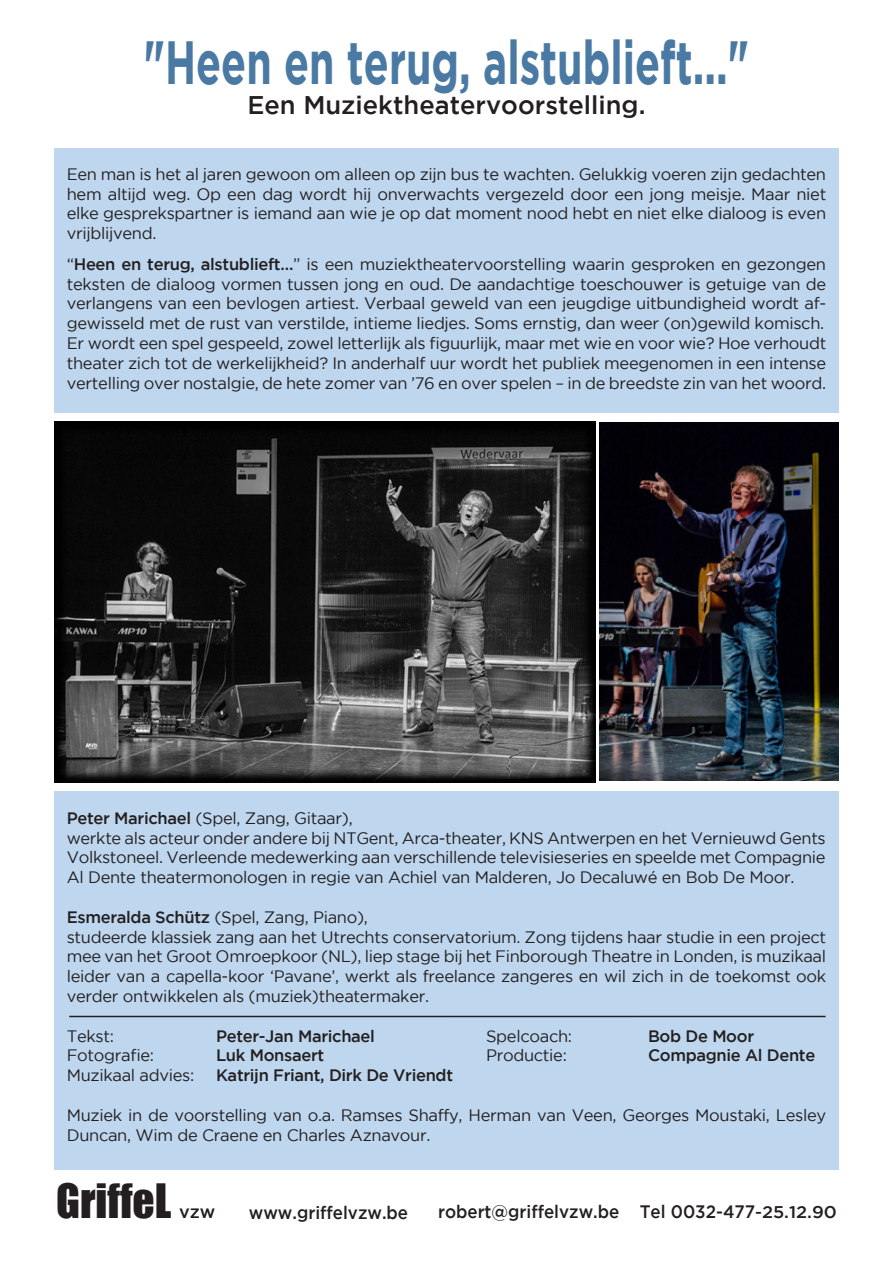
<style>
.page{position:relative;width:893px;height:1263px;background:#fff}
.page>*{position:absolute;margin:0;border:0;box-sizing:border-box;transform-origin:0 0}
.t1{font:700 60.75px "Gotham";color:#4a7aa3;scale:.67 1}
.t2{font:43.5px "Impact";color:#231f20}
.t3{font:500 25.5px "Gotham";color:#231f20}
.t4{font:500 18px "Gotham";color:#231f20;scale:.94 1}
.t5{font:500 18px "Gotham";color:#231f20}
.t6{font:16.5px/19.8px "Gotham";letter-spacing:-.02em;color:#231f20;text-align:justify}
.t7{font:500 16.5px "Gotham";letter-spacing:-.02em;color:#231f20}
.s1{font-weight:500}
.s2{font-size:16.95px}
</style>
<div class="page">
<div style="left:54px;top:148px;width:785px;height:264px;background:#bed7ef"></div>
<div style="left:54px;top:791px;width:785px;height:378px;background:#bed7ef"></div>
<img style="left:54px;top:421px;width:541px;height:361px">
<img style="left:600px;top:422px;width:239px;height:359px">
<hr style="left:69px;top:1016px;width:756px;height:1px;background:#231f20">
<p class="t1" style="left:144px;top:27px;width:905px">"Heen en terug, alstublieft..."</p>
<p class="t3" style="left:247px;top:91px;width:400px">Een Muziektheatervoorstelling.</p>
<p class="t6" style="left:67px;top:164px;width:761px">Een man is het al jaren gewoon om alleen op zijn bus te wachten. Gelukkig voeren zijn gedachten hem altijd weg. Op een dag wordt hij onverwachts vergezeld door een jong meisje. Maar niet elke gesprekspartner is iemand aan wie je op dat moment nood hebt en niet elke dialoog is even vrijblijvend.</p>
<p class="t6" style="left:67px;top:254px;width:761px">“<span class="s1">Heen en terug, alstublieft…</span>” is een muziektheatervoorstelling waarin gesproken en gezongen teksten de dialoog vormen tussen jong en oud. De aandachtige toeschouwer is getuige van de verlangens van een bevlogen artiest. Verbaal geweld van een jeugdige uitbundigheid wordt af&shy;gewisseld met de rust van verstilde, intieme liedjes. Soms ernstig, dan weer (on)gewild komisch.</p>
<p class="t6" style="left:67px;top:333px;width:761px">Er wordt een spel gespeeld, zowel letterlijk als figuurlijk, maar met wie en voor wie? Hoe verhoudt theater zich tot de werkelijkheid? In anderhalf uur wordt het publiek meegenomen in een intense vertelling over nostalgie, de hete zomer van ’76 en over spelen – in de breedste zin van het woord.</p>
<p class="t6" style="left:67px;top:808px;width:287px"><span class="s1">Peter Marichael</span> (Spel, Zang, Gitaar),</p>
<p class="t6" style="left:67px;top:828px;width:761px">werkte als acteur onder andere bij NTGent, Arca-theater, KNS Antwerpen en het Vernieuwd Gents Volkstoneel. Verleende medewerking aan verschillende televisieseries en speelde met Compagnie Al Dente theatermonologen in regie van Achiel van Malderen, Jo Decaluwé en Bob De Moor.</p>
<p class="t6" style="left:67px;top:907px;width:303px"><span class="s1">Esmeralda Schütz</span> (Spel, Zang, Piano),</p>
<p class="t6" style="left:67px;top:927px;width:761px">studeerde klassiek zang aan het Utrechts conservatorium. Zong tijdens haar studie in een project mee van het Groot Omroepkoor (NL), liep stage bij het Finborough Theatre in Londen, is muzikaal leider van a capella-koor ‘Pavane’, werkt als freelance zangeres en wil zich in de toekomst ook verder ontwikkelen als (muziek)theatermaker.</p>
<p class="t6" style="left:67px;top:1026px;width:49px">Tekst:</p>
<p class="t7" style="left:216px;top:1026px;width:160px">Peter-Jan Marichael</p>
<p class="t6" style="left:486px;top:1026px;width:88px">Spelcoach:</p>
<p class="t7" style="left:648px;top:1026px;width:108px">Bob De Moor</p>
<p class="t6" style="left:67px;top:1045px;width:89px">Fotografie:</p>
<p class="t7" style="left:216px;top:1046px;width:110px">Luk Monsaert</p>
<p class="t6" style="left:486px;top:1045px;width:82px">Productie:</p>
<p class="t7" style="left:648px;top:1046px;width:169px">Compagnie Al Dente</p>
<p class="t6" style="left:67px;top:1065px;width:129px">Muzikaal advies:</p>
<p class="t7" style="left:216px;top:1066px;width:239px">Katrijn Friant, Dirk De Vriendt</p>
<p class="t6" style="left:67px;top:1105px;width:761px">Muziek in de voorstelling van o.a. Ramses Shaffy, Herman van Veen, Georges Moustaki, Lesley<br>Duncan, Wim de Craene en Charles Aznavour.</p>
<p class="t2" style="left:56px;top:1167px;width:117px">GriffeL</p>
<p class="t5" style="left:179px;top:1202px;width:38px">vzw</p>
<p class="t4" style="left:249px;top:1202px;width:171px">www.griffelvzw.be</p>
<p class="t4" style="left:438px;top:1202px;width:426px">robert@griffelvzw.be Tel 0032-477<span class="s2">-25.12.90</span></p>
</div>
